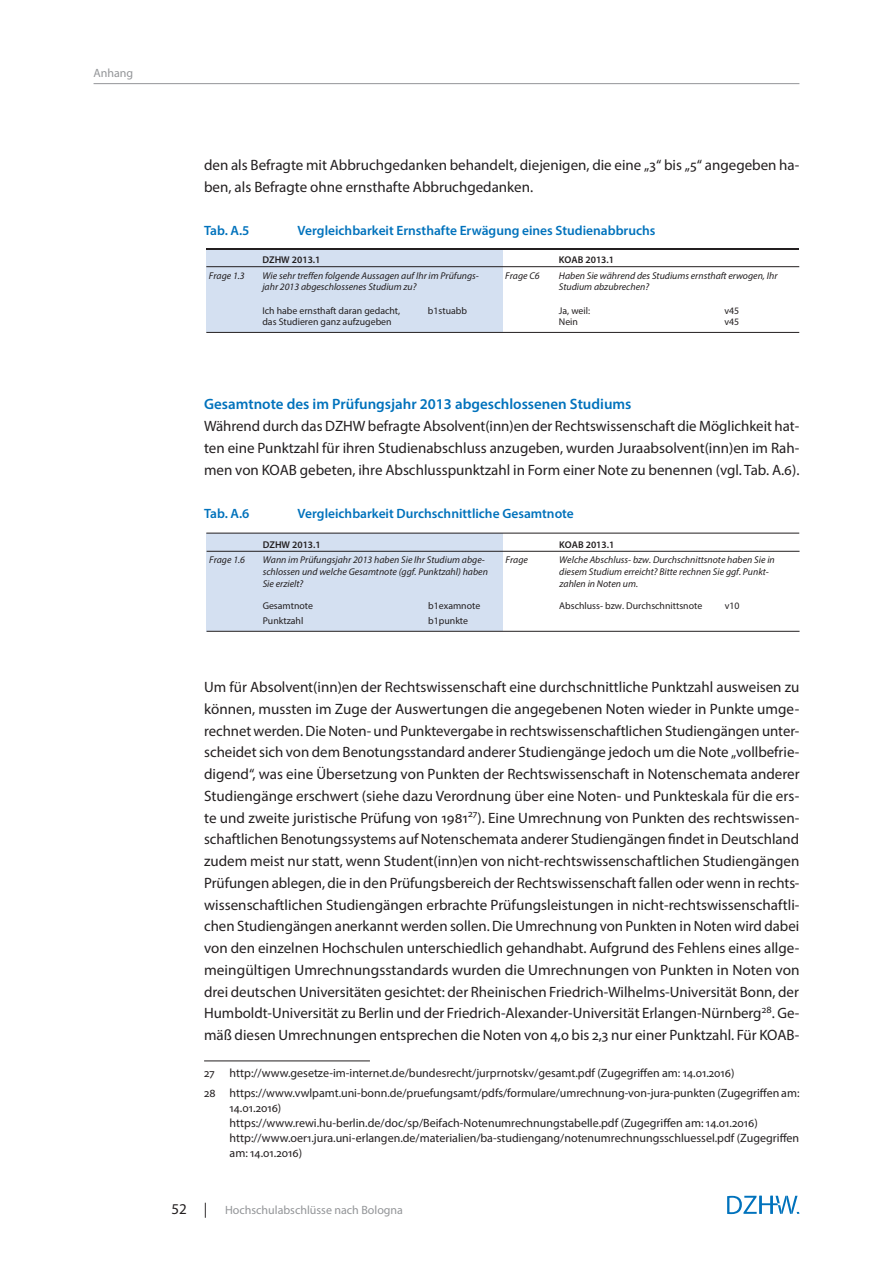
<style>
.page{position:relative;width:893px;height:1263px;background:#fff}
.page>*{position:absolute;margin:0;border:0;box-sizing:border-box;transform-origin:0 0}
.Fließtext_1__Absatz{font:15px/21.8px "Myriad Pro";color:#231f20;text-align:justify}
.Ü_semibold_blau{font:600 15px "Myriad Pro";color:#0072bc}
.Ü_Tabelle_kl__Einzug{font:600 13.5px "Myriad Pro";color:#0072bc}
.Fußnotentext{font:12px/15px "Myriad Pro";color:#231f20}
.t1{font:12px "Myriad Pro";color:#939598}
.t2{font:italic 9.9px/11.9px "Myriad Pro";color:#231f20}
.t3{font:9.9px/11.9px "Myriad Pro";color:#231f20}
.t4{font:600 9.9px "Myriad Pro";color:#231f20}
.s1{font-size:15px;color:#231f20}
</style>
<div class="page">
<hr style="left:94px;top:83px;width:705px;height:1px;background:#939598">
<svg style="left:727px;top:1196px;width:72px;height:18px"></svg>
<div style="left:206px;top:248px;width:297px;height:84px;background:#d4e0f1"></div>
<hr style="left:206px;top:266px;width:593px;height:1px;background:#231f20">
<hr style="left:206px;top:332px;width:593px;height:1px;background:#231f20">
<hr style="left:206px;top:248px;width:593px;height:1px;background:#231f20">
<div style="left:207px;top:533px;width:296px;height:98px;background:#d4e0f1"></div>
<hr style="left:207px;top:551px;width:592px;height:1px;background:#231f20">
<hr style="left:207px;top:631px;width:592px;height:1px;background:#231f20">
<hr style="left:206px;top:533px;width:593px;height:1px;background:#231f20">
<hr style="left:204px;top:1061px;width:166px;height:1px;background:#231f20">
<p class="t1" style="left:94px;top:66px;width:41px">Anhang</p>
<p class="Fließtext_1__Absatz" style="left:204px;top:154px;width:597px">den als Befragte mit Abbruchgedanken behandelt, diejenigen, die eine „3“ bis „5“ angegeben ha&shy;ben, als Befragte ohne ernsthafte Abbruchgedanken.</p>
<p class="Ü_Tabelle_kl__Einzug" style="left:204px;top:222px;width:47px">Tab. A.5</p>
<p class="Ü_Tabelle_kl__Einzug" style="left:298px;top:222px;width:359px">Vergleichbarkeit Ernsthafte Erwägung eines Studienabbruchs</p>
<p class="t4" style="left:262px;top:254px;width:60px">DZHW 2013.1</p>
<p class="t2" style="left:209px;top:269px;width:37px">Frage 1.3</p>
<p class="t2" style="left:262px;top:269px;width:218px">Wie sehr treffen folgende Aussagen auf Ihr im Prüfungs&shy;jahr 2013 abgeschlossenes Studium zu?</p>
<p class="t4" style="left:559px;top:254px;width:57px">KOAB 2013.1</p>
<p class="t2" style="left:505px;top:269px;width:36px">Frage C6</p>
<p class="t2" style="left:559px;top:269px;width:220px">Haben Sie während des Studiums ernsthaft erwogen, Ihr<br>Studium abzubrechen?</p>
<p class="t3" style="left:262px;top:304px;width:139px">Ich habe ernsthaft daran gedacht, das Studieren ganz aufzugeben</p>
<p class="t3" style="left:428px;top:304px;width:41px">b1stuabb</p>
<p class="t3" style="left:559px;top:304px;width:33px">Ja, weil:<br>Nein</p>
<p class="t3" style="left:724px;top:304px;width:16px">v45 v45</p>
<p class="Ü_semibold_blau" style="left:204px;top:395px;width:429px">Gesamtnote des im Prüfungsjahr 2013 abgeschlossenen Studiums</p>
<p class="Fließtext_1__Absatz" style="left:204px;top:415px;width:597px">Während durch das DZHW befragte Absolvent(inn)en der Rechtswissenschaft die Möglichkeit hat&shy;ten eine Punktzahl für ihren Studienabschluss anzugeben, wurden Juraabsolvent(inn)en im Rah&shy;men von KOAB gebeten, ihre Abschlusspunktzahl in Form einer Note zu benennen (vgl. Tab. A.6).</p>
<p class="Ü_Tabelle_kl__Einzug" style="left:204px;top:505px;width:47px">Tab. A.6</p>
<p class="Ü_Tabelle_kl__Einzug" style="left:298px;top:505px;width:278px">Vergleichbarkeit Durchschnittliche Gesamtnote</p>
<p class="t4" style="left:263px;top:538px;width:60px">DZHW 2013.1</p>
<p class="t2" style="left:209px;top:554px;width:37px">Frage 1.6</p>
<p class="t2" style="left:263px;top:554px;width:227px">Wann im Prüfungsjahr 2013 haben Sie Ihr Studium abge&shy;schlossen und welche Gesamtnote (ggf. Punktzahl) haben<br>Sie erzielt?</p>
<p class="t4" style="left:559px;top:538px;width:57px">KOAB 2013.1</p>
<p class="t2" style="left:506px;top:554px;width:24px">Frage</p>
<p class="t2" style="left:559px;top:554px;width:217px">Welche Abschluss- bzw. Durchschnittsnote haben Sie in diesem Studium erreicht? Bitte rechnen Sie ggf. Punkt&shy;zahlen in Noten um.</p>
<p class="t3" style="left:263px;top:600px;width:52px">Gesamtnote</p>
<p class="t3" style="left:428px;top:600px;width:54px">b1examnote</p>
<p class="t3" style="left:559px;top:600px;width:145px">Abschluss- bzw. Durchschnittsnote</p>
<p class="t3" style="left:725px;top:600px;width:16px">v10</p>
<p class="t3" style="left:263px;top:615px;width:42px">Punktzahl</p>
<p class="t3" style="left:428px;top:615px;width:41px">b1punkte</p>
<p class="Fließtext_1__Absatz" style="left:204px;top:676px;width:597px">Um für Absolvent(inn)en der Rechtswissenschaft eine durchschnittliche Punktzahl ausweisen zu können, mussten im Zuge der Auswertungen die angegebenen Noten wieder in Punkte umge&shy;rechnet werden. Die Noten- und Punktevergabe in rechtswissenschaftlichen Studiengängen unter&shy;scheidet sich von dem Benotungsstandard anderer Studiengänge jedoch um die Note „vollbefrie&shy;digend“, was eine Übersetzung von Punkten der Rechtswissenschaft in Notenschemata anderer Studiengänge erschwert (siehe dazu Verordnung über eine Noten- und Punkteskala für die ers&shy;te und zweite juristische Prüfung von 1981<sup>27</sup>). Eine Umrechnung von Punkten des rechtswissen&shy;schaftlichen Benotungssystems auf Notenschemata anderer Studiengängen findet in Deutschland zudem meist nur statt, wenn Student(inn)en von nicht-rechtswissenschaftlichen Studiengängen Prüfungen ablegen, die in den Prüfungsbereich der Rechtswissenschaft fallen oder wenn in rechts&shy;wissenschaftlichen Studiengängen erbrachte Prüfungsleistungen in nicht-rechtswissenschaftli&shy;chen Studiengängen anerkannt werden sollen. Die Umrechnung von Punkten in Noten wird dabei von den einzelnen Hochschulen unterschiedlich gehandhabt. Aufgrund des Fehlens eines allge&shy;meingültigen Umrechnungsstandards wurden die Umrechnungen von Punkten in Noten von drei deutschen Universitäten gesichtet: der Rheinischen Friedrich-Wilhelms-Universität Bonn, der Humboldt-Universität zu Berlin und der Friedrich-Alexander-Universität Erlangen-Nürnberg<sup>28</sup>. Ge&shy;mäß diesen Umrechnungen entsprechen die Noten von 4,0 bis 2,3 nur einer Punktzahl. Für KOAB-</p>
<p class="Fußnotentext" style="left:204px;top:1066px;width:532px">27 http://www.gesetze-im-internet.de/bundesrecht/jurprnotskv/gesamt.pdf (Zugegriffen am: 14.01.2016)</p>
<p class="Fußnotentext" style="left:230px;top:1085px;width:571px;text-indent:-26px">28 https://www.vwlpamt.uni-bonn.de/pruefungsamt/pdfs/formulare/umrechnung-von-jura-punkten (Zugegriffen am:<br>14.01.2016)</p>
<p class="Fußnotentext" style="left:230px;top:1115px;width:530px">https://www.rewi.hu-berlin.de/doc/sp/Beifach-Notenumrechnungstabelle.pdf (Zugegriffen am: 14.01.2016)</p>
<p class="Fußnotentext" style="left:230px;top:1130px;width:571px">http://www.oer1.jura.uni-erlangen.de/materialien/ba-studiengang/notenumrechnungsschluessel.pdf (Zugegriffen am: 14.01.2016)</p>
<p class="t1" style="left:171px;top:1203px;width:233px"><span class="s1">52 |</span> Hochschulabschlüsse nach Bologna</p>
</div>
